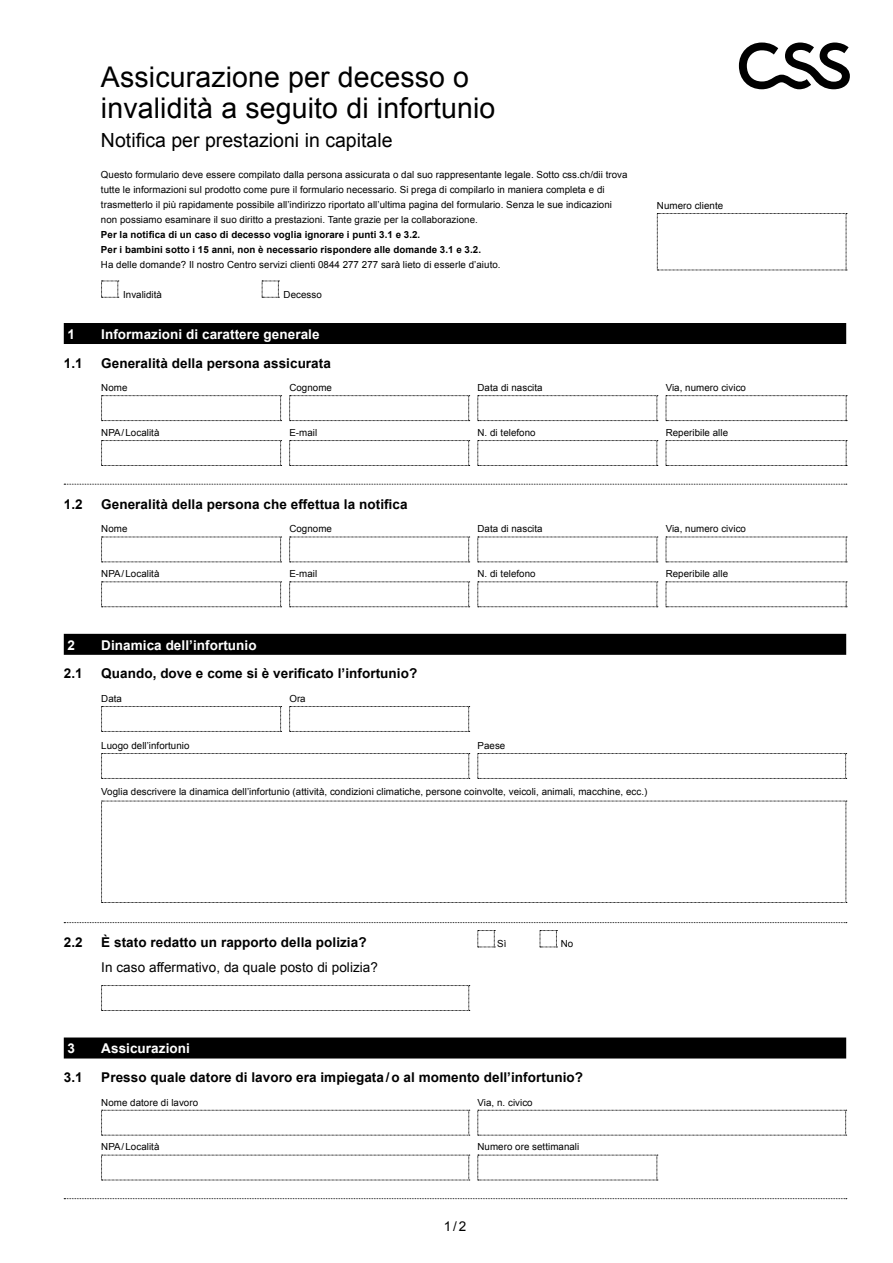
<style>
.page{position:relative;width:893px;height:1263px;background:#fff}
.page>*{position:absolute;margin:0;border:0;box-sizing:border-box;transform-origin:0 0}
.t1{font:28.5px/31.5px "Arial";letter-spacing:.005em;color:#000}
.t2{font:19.5px "Arial";color:#000}
.t3{font:700 13.5px "Arial";letter-spacing:.005em;color:#000}
.t4{font:700 13.5px "Arial";letter-spacing:.005em;color:#fff}
.t5{font:13.5px "Arial";letter-spacing:.005em;color:#000}
.t6{font:9.75px/15px "Arial";letter-spacing:.005em;color:#000}
.t7{font:700 9.75px "Arial";letter-spacing:.005em;color:#000}
</style>
<div class="page">
<div style="left:64px;top:323px;width:782px;height:21px;background:#000"></div>
<svg style="left:64px;top:484px;width:783px;height:1px"></svg>
<div style="left:64px;top:634px;width:782px;height:21px;background:#000"></div>
<svg style="left:64px;top:922px;width:783px;height:1px"></svg>
<div style="left:64px;top:1037px;width:782px;height:21px;background:#000"></div>
<svg style="left:64px;top:1198px;width:783px;height:1px"></svg>
<svg style="left:101px;top:281px;width:18px;height:17px"></svg>
<svg style="left:262px;top:281px;width:17px;height:17px"></svg>
<svg style="left:101px;top:395px;width:181px;height:26px"></svg>
<svg style="left:289px;top:395px;width:181px;height:26px"></svg>
<svg style="left:477px;top:395px;width:181px;height:26px"></svg>
<svg style="left:666px;top:395px;width:181px;height:26px"></svg>
<svg style="left:101px;top:440px;width:181px;height:26px"></svg>
<svg style="left:289px;top:440px;width:181px;height:26px"></svg>
<svg style="left:477px;top:440px;width:181px;height:26px"></svg>
<svg style="left:666px;top:440px;width:181px;height:26px"></svg>
<svg style="left:101px;top:537px;width:181px;height:26px"></svg>
<svg style="left:289px;top:537px;width:181px;height:26px"></svg>
<svg style="left:477px;top:537px;width:181px;height:26px"></svg>
<svg style="left:666px;top:537px;width:181px;height:26px"></svg>
<svg style="left:101px;top:581px;width:181px;height:26px"></svg>
<svg style="left:289px;top:581px;width:181px;height:26px"></svg>
<svg style="left:477px;top:581px;width:181px;height:26px"></svg>
<svg style="left:666px;top:581px;width:181px;height:26px"></svg>
<svg style="left:101px;top:706px;width:181px;height:26px"></svg>
<svg style="left:289px;top:706px;width:181px;height:26px"></svg>
<svg style="left:101px;top:753px;width:369px;height:26px"></svg>
<svg style="left:477px;top:753px;width:370px;height:26px"></svg>
<svg style="left:101px;top:801px;width:746px;height:102px"></svg>
<svg style="left:477px;top:930px;width:18px;height:18px"></svg>
<svg style="left:540px;top:930px;width:17px;height:18px"></svg>
<svg style="left:101px;top:985px;width:369px;height:26px"></svg>
<svg style="left:101px;top:1110px;width:369px;height:26px"></svg>
<svg style="left:477px;top:1110px;width:370px;height:26px"></svg>
<svg style="left:101px;top:1155px;width:369px;height:26px"></svg>
<svg style="left:477px;top:1155px;width:181px;height:26px"></svg>
<svg style="left:657px;top:213px;width:190px;height:58px"></svg>
<svg style="left:739px;top:43px;width:111px;height:46px"></svg>
<p class="t1" style="left:101px;top:61px;width:396px">Assicurazione per decesso o invalidità a seguito di infortunio</p>
<p class="t2" style="left:101px;top:127px;width:293px">Notifica per prestazioni in capitale</p>
<p class="t6" style="left:101px;top:167px;width:528px">Questo formulario deve essere compilato dalla persona assicurata o dal suo rappresentante legale. Sotto css.ch/dii trova tutte le informazioni sul prodotto come pure il formulario necessario. Si prega di compilarlo in maniera completa e di trasmetterlo il più rapidamente possibile all’indirizzo riportato all’ultima pagina del formulario. Senza le sue indicazioni non possiamo esaminare il suo diritto a prestazioni. Tante grazie per la collaborazione.</p>
<p class="t7" style="left:101px;top:228px;width:321px">Per la notifica di un caso di decesso voglia ignorare i punti 3.1 e 3.2.</p>
<p class="t7" style="left:101px;top:243px;width:382px">Per i bambini sotto i 15 anni, non è necessario rispondere alle domande 3.1 e 3.2.</p>
<p class="t6" style="left:101px;top:257px;width:401px">Ha delle domande? Il nostro Centro servizi clienti 0844 277 277 sarà lieto di esserle d’aiuto.</p>
<p class="t6" style="left:123px;top:287px;width:40px">Invalidità</p>
<p class="t6" style="left:284px;top:287px;width:40px">Decesso</p>
<p class="t6" style="left:657px;top:198px;width:68px">Numero cliente</p>
<p class="t4" style="left:68px;top:325px;width:9px">1</p>
<p class="t4" style="left:101px;top:325px;width:220px">Informazioni di carattere generale</p>
<p class="t3" style="left:64px;top:354px;width:20px">1.1</p>
<p class="t3" style="left:101px;top:354px;width:231px">Generalità della persona assicurata</p>
<p class="t6" style="left:101px;top:380px;width:28px">Nome</p>
<p class="t6" style="left:289px;top:380px;width:44px">Cognome</p>
<p class="t6" style="left:477px;top:380px;width:67px">Data di nascita</p>
<p class="t6" style="left:666px;top:380px;width:82px">Via, numero civico</p>
<p class="t6" style="left:101px;top:425px;width:60px">NPA/Località</p>
<p class="t6" style="left:289px;top:425px;width:29px">E-mail</p>
<p class="t6" style="left:477px;top:425px;width:60px">N. di telefono</p>
<p class="t6" style="left:666px;top:425px;width:64px">Reperibile alle</p>
<p class="t3" style="left:64px;top:495px;width:20px">1.2</p>
<p class="t3" style="left:101px;top:495px;width:308px">Generalità della persona che effettua la notifica</p>
<p class="t6" style="left:101px;top:521px;width:28px">Nome</p>
<p class="t6" style="left:289px;top:521px;width:44px">Cognome</p>
<p class="t6" style="left:477px;top:521px;width:67px">Data di nascita</p>
<p class="t6" style="left:666px;top:521px;width:82px">Via, numero civico</p>
<p class="t6" style="left:101px;top:566px;width:60px">NPA/Località</p>
<p class="t6" style="left:289px;top:566px;width:29px">E-mail</p>
<p class="t6" style="left:477px;top:566px;width:60px">N. di telefono</p>
<p class="t6" style="left:666px;top:566px;width:64px">Reperibile alle</p>
<p class="t4" style="left:68px;top:636px;width:9px">2</p>
<p class="t4" style="left:101px;top:636px;width:157px">Dinamica dell’infortunio</p>
<p class="t3" style="left:64px;top:665px;width:20px">2.1</p>
<p class="t3" style="left:101px;top:665px;width:318px">Quando, dove e come si è verificato l’infortunio?</p>
<p class="t6" style="left:101px;top:691px;width:22px">Data</p>
<p class="t6" style="left:289px;top:691px;width:18px">Ora</p>
<p class="t6" style="left:101px;top:738px;width:90px">Luogo dell’infortunio</p>
<p class="t6" style="left:477px;top:738px;width:29px">Paese</p>
<p class="t6" style="left:101px;top:784px;width:548px">Voglia descrivere la dinamica dell’infortunio (attività, condizioni climatiche, persone coinvolte, veicoli, animali, macchine, ecc.)</p>
<p class="t3" style="left:64px;top:934px;width:20px">2.2</p>
<p class="t3" style="left:101px;top:934px;width:267px">È stato redatto un rapporto della polizia?</p>
<p class="t6" style="left:497px;top:936px;width:11px">Sì</p>
<p class="t6" style="left:561px;top:936px;width:14px">No</p>
<p class="t5" style="left:101px;top:959px;width:278px">In caso affermativo, da quale posto di polizia?</p>
<p class="t4" style="left:68px;top:1040px;width:9px">3</p>
<p class="t4" style="left:101px;top:1040px;width:90px">Assicurazioni</p>
<p class="t3" style="left:64px;top:1068px;width:20px">3.1</p>
<p class="t3" style="left:101px;top:1068px;width:483px">Presso quale datore di lavoro era impiegata/o al momento dell’infortunio?</p>
<p class="t6" style="left:101px;top:1095px;width:98px">Nome datore di lavoro</p>
<p class="t6" style="left:477px;top:1095px;width:57px">Via, n. civico</p>
<p class="t6" style="left:101px;top:1139px;width:60px">NPA/Località</p>
<p class="t6" style="left:477px;top:1139px;width:103px">Numero ore settimanali</p>
<h3 class="t5" style="left:444px;top:1217px;width:24px">1/2</h3>
</div>
